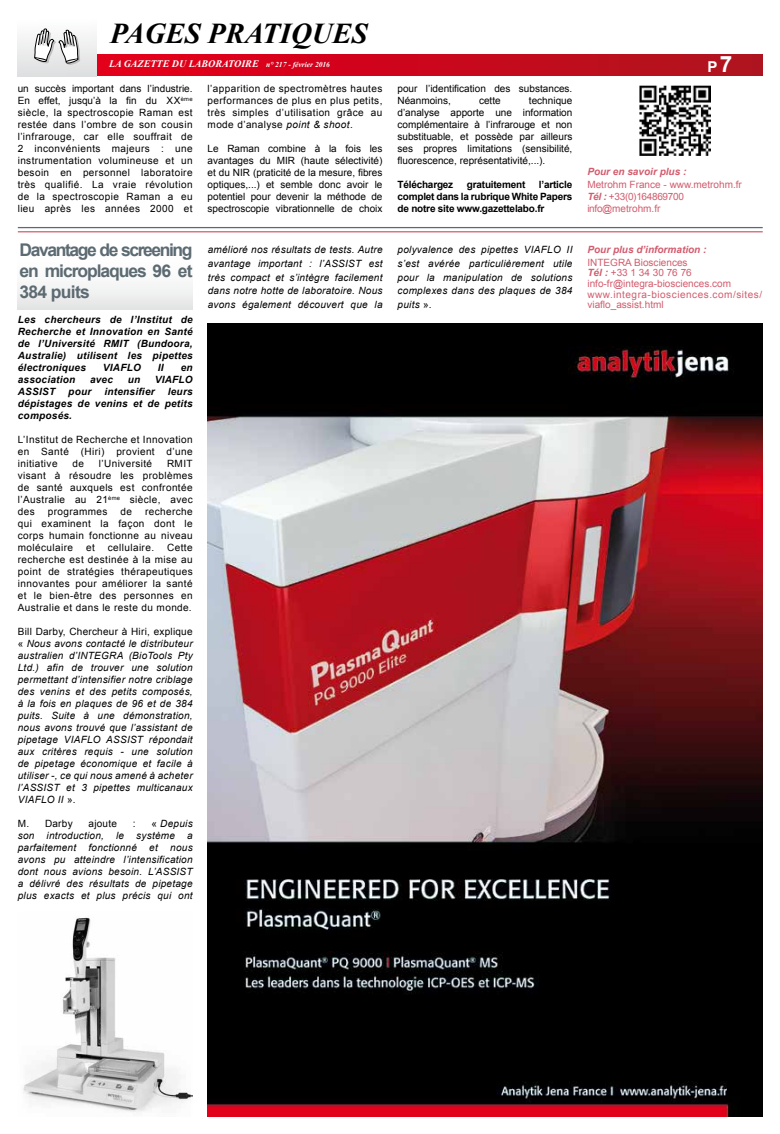
<style>
.page{position:relative;width:780px;height:1134px;background:#fff}
.page>*{position:absolute;margin:0;border:0;box-sizing:border-box;transform-origin:0 0}
.t1{font:italic 700 28.75px "Times New Roman";color:#000}
.t2{font:700 17.5px/21px "Arial";letter-spacing:-.06em;color:#5c6a72;text-align:justify}
.t3{font:700 15px "Arial";color:#fff}
.t4{font:10px/12px "Arial";letter-spacing:.04em;color:#000;text-align:justify}
.t5{font:italic 10px/12px "Arial";letter-spacing:.025em;color:#000;text-align:justify}
.t6{font:italic 700 10px/12px "Arial";letter-spacing:.025em;color:#000;text-align:justify}
.t7{font:10px/10.6px "Arial";color:#d25c6d}
.t8{font:700 10px/12px "Arial";letter-spacing:-.02em;color:#000;text-align:justify}
.t9{font:10px/12px "Arial";color:#000}
.t10{font:italic 700 10px "Times New Roman";color:#fff}
.t11{font:italic 700 10px "Arial";color:#d25c6d}
.s1{font-size:7.5px}
.s2{font-size:22.5px}
.s3{font-style:italic}
.s4{font-weight:700;font-style:italic}
.s5{font-style:normal}
</style>
<div class="page">
<div style="left:96px;top:54px;width:666px;height:22px;background:linear-gradient(to right,#e7001a,#af141f)"></div>
<div style="left:18px;top:18px;width:78px;height:59px;background:linear-gradient(to bottom,#fff,#dddedf)"></div>
<svg style="left:33px;top:28px;width:48px;height:43px"></svg>
<img style="left:207px;top:324px;width:555px;height:792px">
<hr style="left:18px;top:227px;width:744px;height:1px;background:#5c6a72">
<hr style="left:18px;top:231px;width:744px;height:1px;background:#d25c6d">
<img style="left:639px;top:85px;width:71px;height:71px">
<div style="left:18px;top:239px;width:174px;height:70px;background:linear-gradient(to bottom,#fff,#eaeaeb)"></div>
<img style="left:23px;top:917px;width:169px;height:196px">
<h1 class="t1" style="left:110px;top:13px;width:259px">PAGES PRATIQUES</h1>
<p class="t10" style="left:109px;top:57px;width:222px">LA GAZETTE DU LABORATOIRE <span class="s1">n° 217 - février 2016</span></p>
<h3 class="t3" style="left:707px;top:56px;width:26px">P<span class="s2">7</span></h3>
<p class="t4" style="left:18px;top:83px;width:176px">un succès important dans l’industrie.<br>En effet, jusqu’à la fin du XX<sup>ème </sup>siècle, la spectroscopie Raman est restée dans l’ombre de son cousin l’infrarouge, car elle souffrait de 2 inconvénients majeurs : une instrumentation volumineuse et un besoin en personnel laboratoire très qualifié. La vraie révolution de la spectroscopie Raman a eu lieu après les années 2000 et</p>
<p class="t4" style="left:207px;top:83px;width:176px">l’apparition de spectromètres hautes performances de plus en plus petits, très simples d’utilisation grâce au mode d’analyse <span class="s3">point &amp; shoot</span>.</p>
<p class="t4" style="left:207px;top:143px;width:176px">Le Raman combine à la fois les avantages du MIR (haute sélectivité) et du NIR (praticité de la mesure, fibres optiques,...) et semble donc avoir le potentiel pour devenir la méthode de spectroscopie vibrationnelle de choix</p>
<p class="t9" style="left:397px;top:83px;width:176px">pour l’identification des substances.<br>Néanmoins,</p>
<p class="t4" style="left:397px;top:95px;width:176px;text-indent:131px">technique d’analyse apporte une information complémentaire à l’infrarouge et non substituable, et possède par ailleurs ses propres limitations (sensibilité, fluorescence, représentativité,...).</p>
<p class="t8" style="left:397px;top:179px;width:57px">Téléchargez</p>
<p class="t8" style="left:467px;top:179px;width:60px">gratuitement</p>
<p class="t4" style="left:479px;top:95px;width:23px">cette</p>
<p class="t8" style="left:397px;top:179px;width:176px;text-indent:141px">l’article complet dans la rubrique White Papers de notre site www.gazettelabo.fr</p>
<p class="t11" style="left:587px;top:165px;width:100px">Pour en savoir plus :</p>
<p class="t7" style="left:587px;top:178px;width:156px;line-height:12px">Metrohm France - www.metrohm.fr<br><span class="s4">Tél :</span> +33(0)164869700 info@metrohm.fr</p>
<h2 class="t2" style="left:20px;top:240px;width:174px">Davantage de screening en microplaques 96 et 384 puits</h2>
<p class="t6" style="left:18px;top:314px;width:176px">Les chercheurs de l’Institut de Recherche et Innovation en Santé de l’Université RMIT (Bundoora, Australie) utilisent les pipettes électroniques</p>
<p class="t6" style="left:103px;top:362px;width:39px">VIAFLO</p>
<p class="t6" style="left:158px;top:362px;width:7px">II</p>
<p class="t6" style="left:181px;top:362px;width:13px">en</p>
<p class="t6" style="left:18px;top:374px;width:59px">association</p>
<p class="t6" style="left:90px;top:374px;width:24px">avec</p>
<p class="t6" style="left:128px;top:374px;width:14px">un</p>
<p class="t6" style="left:155px;top:374px;width:39px">VIAFLO</p>
<p class="t6" style="left:18px;top:386px;width:39px">ASSIST</p>
<p class="t6" style="left:68px;top:386px;width:24px">pour</p>
<p class="t6" style="left:104px;top:386px;width:52px">intensifier</p>
<p class="t6" style="left:18px;top:386px;width:176px;text-indent:150px">leurs dépistages de venins et de petits composés.</p>
<p class="t4" style="left:18px;top:434px;width:176px">L’Institut de Recherche et Innovation en Santé (Hiri) provient d’une initiative</p>
<p class="t4" style="left:72px;top:458px;width:13px">de</p>
<p class="t4" style="left:99px;top:458px;width:55px">l’Université</p>
<p class="t4" style="left:18px;top:458px;width:176px;text-indent:149px">RMIT visant à résoudre les problèmes de santé auxquels est confrontée l’Australie au 21<sup>ème</sup> siècle, avec des</p>
<p class="t4" style="left:18px;top:506px;width:176px;text-indent:127px">recherche qui examinent la façon dont le corps humain fonctionne au niveau moléculaire</p>
<p class="t4" style="left:48px;top:506px;width:61px">programmes</p>
<p class="t4" style="left:120px;top:506px;width:13px">de</p>
<p class="t4" style="left:18px;top:542px;width:176px;text-indent:149px">Cette recherche est destinée à la mise au point de stratégies thérapeutiques innovantes pour améliorer la santé et le bien-être des personnes en Australie et dans le reste du monde.</p>
<p class="t5" style="left:18px;top:626px;width:176px"><span class="s5">Bill Darby, Chercheur à Hiri, explique «</span> Nous avons contacté le distributeur australien d’INTEGRA (BioTools Pty Ltd.) afin de trouver une solution permettant d’intensifier notre criblage des venins et des petits composés, à la fois en plaques de 96 et de 384 puits. Suite à une démonstration, nous avons trouvé que l’assistant de pipetage VIAFLO ASSIST répondait aux critères requis - une solution de pipetage économique et facile à utiliser -, ce qui nous amené à acheter l’ASSIST et 3 pipettes multicanaux VIAFLO II <span class="s5">».</span></p>
<p class="t4" style="left:18px;top:818px;width:56px">M. Darby</p>
<p class="t4" style="left:88px;top:818px;width:30px">ajoute</p>
<p class="t4" style="left:133px;top:818px;width:4px">:</p>
<p class="t4" style="left:86px;top:542px;width:10px">et</p>
<p class="t4" style="left:108px;top:542px;width:48px">cellulaire.</p>
<p class="t5" style="left:18px;top:818px;width:176px;text-indent:134px"><span class="s5">«</span> Depuis son introduction, le système a parfaitement fonctionné et nous avons pu atteindre l’intensification dont nous avions besoin. L’ASSIST a délivré des résultats de pipetage plus exacts et plus précis qui ont</p>
<p class="t5" style="left:208px;top:243px;width:176px;line-height:13.8px">amélioré nos résultats de tests. Autre avantage important : l’ASSIST est très compact et s’intègre facilement dans notre hotte de laboratoire. Nous avons également découvert que la</p>
<p class="t5" style="left:397px;top:243px;width:176px;line-height:13.8px">polyvalence des pipettes VIAFLO II s’est avérée particulièrement utile pour la manipulation de solutions complexes dans des plaques de 384 puits <span class="s5">».</span></p>
<p class="t11" style="left:587px;top:243px;width:120px">Pour plus d’information :</p>
<p class="t7" style="left:587px;top:257px;width:176px">INTEGRA Biosciences<br><span class="s4">Tél :</span> +33 1 34 30 76 76 info-fr@integra-biosciences.com www.integra-biosciences.com/sites/ viaflo_assist.html</p>
</div>
